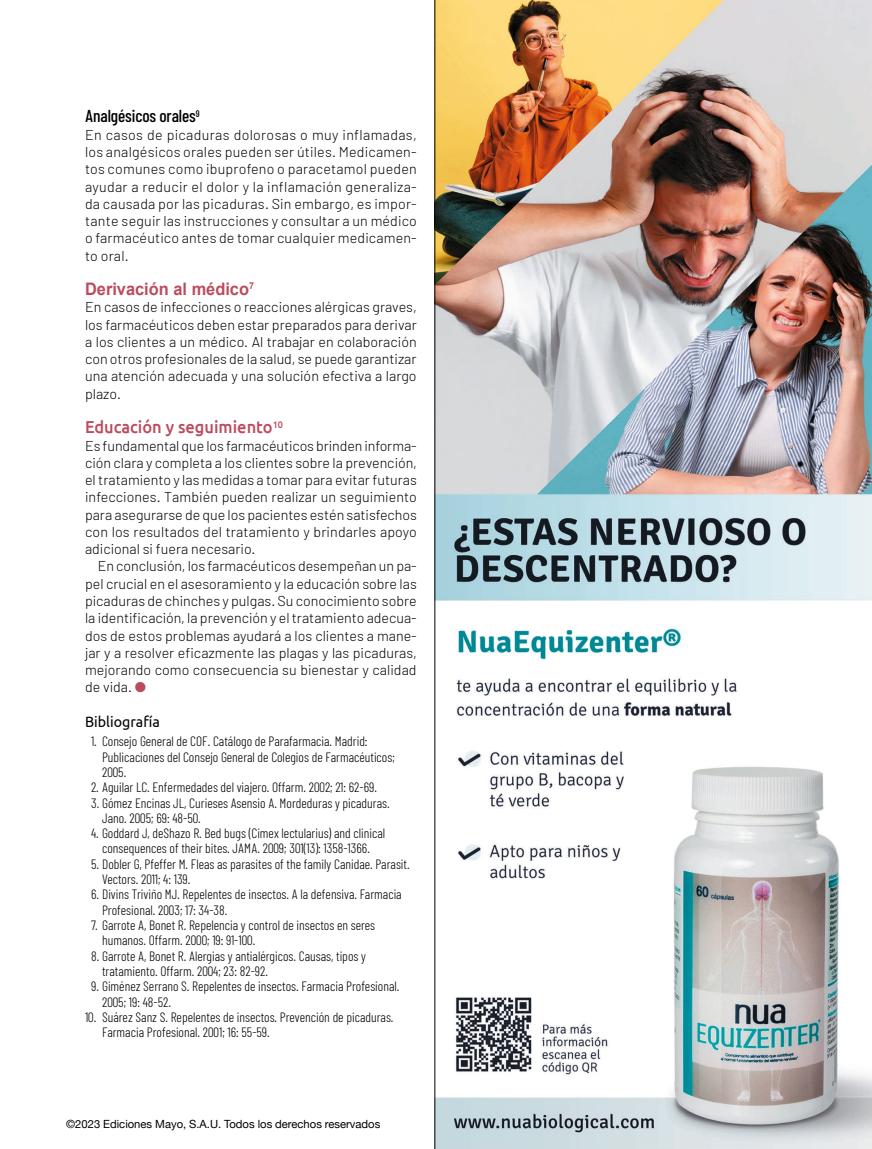
<style>
.page{position:relative;width:872px;height:1149px;background:#fff}
.page>*{position:absolute;margin:0;border:0;box-sizing:border-box;transform-origin:0 0}
.t1{font:500 17.25px "Ubuntu";color:#bb4c5e;scale:.95 1}
.t2{font:700 17.25px "Arial";color:#bb4c5e;scale:.95 1}
.t3{font:500 17.25px "Barlow Condensed";letter-spacing:-.005em;color:#000}
.t4{font:15px "Ubuntu";color:#000;scale:.95 1}
.t5{font:300 14.25px/17.2px "Barlow";letter-spacing:.005em;color:#000;text-align:justify}
.t6{font:300 13.5px/15.3px "Barlow Condensed";color:#000}
.t7{font:11.25px "Helvetica Neue";color:#000}
.s1{color:#bb4c5e}
</style>
<div class="page">
<img style="left:435px;top:0;width:437px;height:1147px">
<hr style="left:434px;top:0;width:1px;height:1148px;background:#000">
<p class="t3" style="left:85px;top:105px;width:116px">Analgésicos orales<sup>9</sup></p>
<p class="t5" style="left:85px;top:126px;width:333px">En casos de picaduras dolorosas o muy inflamadas, los analgésicos orales pueden ser útiles. Medicamen&shy;tos comunes como ibuprofeno o paracetamol pueden ayudar a reducir el dolor y la inflamación generaliza&shy;da causada por las picaduras. Sin embargo, es impor&shy;tante seguir las instrucciones y consultar a un médico o farmacéutico antes de tomar cualquier medicamen&shy;to oral.</p>
<p class="t2" style="left:85px;top:279px;width:179px">Derivación al médico<sup>7</sup></p>
<p class="t5" style="left:85px;top:298px;width:333px">En casos de infecciones o reacciones alérgicas graves, los farmacéuticos deben estar preparados para derivar a los clientes a un médico. Al trabajar en colaboración con otros profesionales de la salud, se puede garantizar una atención adecuada y una solución efectiva a largo plazo.</p>
<p class="t1" style="left:85px;top:416px;width:210px">Educación y seguimiento<sup>10</sup></p>
<p class="t5" style="left:85px;top:436px;width:333px">Es fundamental que los farmacéuticos brinden informa&shy;ción clara y completa a los clientes sobre la prevención, el tratamiento y las medidas a tomar para evitar futuras infecciones. También pueden realizar un seguimiento para asegurarse de que los pacientes estén satisfechos con los resultados del tratamiento y brindarles apoyo adicional si fuera necesario.</p>
<p class="t5" style="left:85px;top:557px;width:333px;text-indent:13px">En conclusión, los farmacéuticos desempeñan un pa&shy;pel crucial en el asesoramiento y la educación sobre las picaduras de chinches y pulgas. Su conocimiento sobre la identificación, la prevención y el tratamiento adecua&shy;dos de estos problemas ayudará a los clientes a mane&shy;jar y a resolver eficazmente las plagas y las picaduras, mejorando como consecuencia su bienestar y calidad de vida. <span class="s1">●</span></p>
<p class="t4" style="left:85px;top:712px;width:80px">Bibliografía</p>
<p class="t6" style="left:102px;top:733px;width:294px;text-indent:-11px">1. Consejo General de COF. Catálogo de Parafarmacia. Madrid:<br>Publicaciones del Consejo General de Colegios de Farmacéuticos;<br>2005.</p>
<p class="t6" style="left:91px;top:779px;width:287px">2. Aguilar LC. Enfermedades del viajero. Offarm. 2002; 21: 62-69.</p>
<p class="t6" style="left:102px;top:794px;width:289px;text-indent:-11px">3. Gómez Encinas JL, Curieses Asensio A. Mordeduras y picaduras.<br>Jano. 2005; 69: 48-50.</p>
<p class="t6" style="left:91px;top:825px;width:295px;text-align:center">4. Goddard J, deShazo R. Bed bugs (Cimex lectularius) and clinical consequences of their bites. JAMA. 2009; 301(13): 1358-1366.</p>
<p class="t6" style="left:102px;top:855px;width:309px;text-indent:-11px">5. Dobler G, Pfeffer M. Fleas as parasites of the family Canidae. Parasit.<br>Vectors. 2011; 4: 139.</p>
<p class="t6" style="left:102px;top:886px;width:301px;text-indent:-11px">6. Divins Triviño MJ. Repelentes de insectos. A la defensiva. Farmacia<br>Profesional. 2003; 17: 34-38.</p>
<p class="t6" style="left:102px;top:916px;width:275px;text-indent:-11px">7. Garrote A, Bonet R. Repelencia y control de insectos en seres humanos. Offarm. 2000; 19: 91-100.</p>
<p class="t6" style="left:102px;top:947px;width:265px;text-indent:-11px">8. Garrote A, Bonet R. Alergias y antialérgicos. Causas, tipos y tratamiento. Offarm. 2004; 23: 82-92.</p>
<p class="t6" style="left:102px;top:978px;width:299px;text-indent:-11px">9. Giménez Serrano S. Repelentes de insectos. Farmacia Profesional.<br>2005; 19: 48-52.</p>
<p class="t6" style="left:102px;top:1008px;width:293px;text-indent:-17px">10. Suárez Sanz S. Repelentes de insectos. Prevención de picaduras.<br>Farmacia Profesional. 2001; 16: 55-59.</p>
<p class="t7" style="left:66px;top:1114px;width:316px">©2023 Ediciones Mayo, S.A.U. Todos los derechos reservados</p>
</div>
